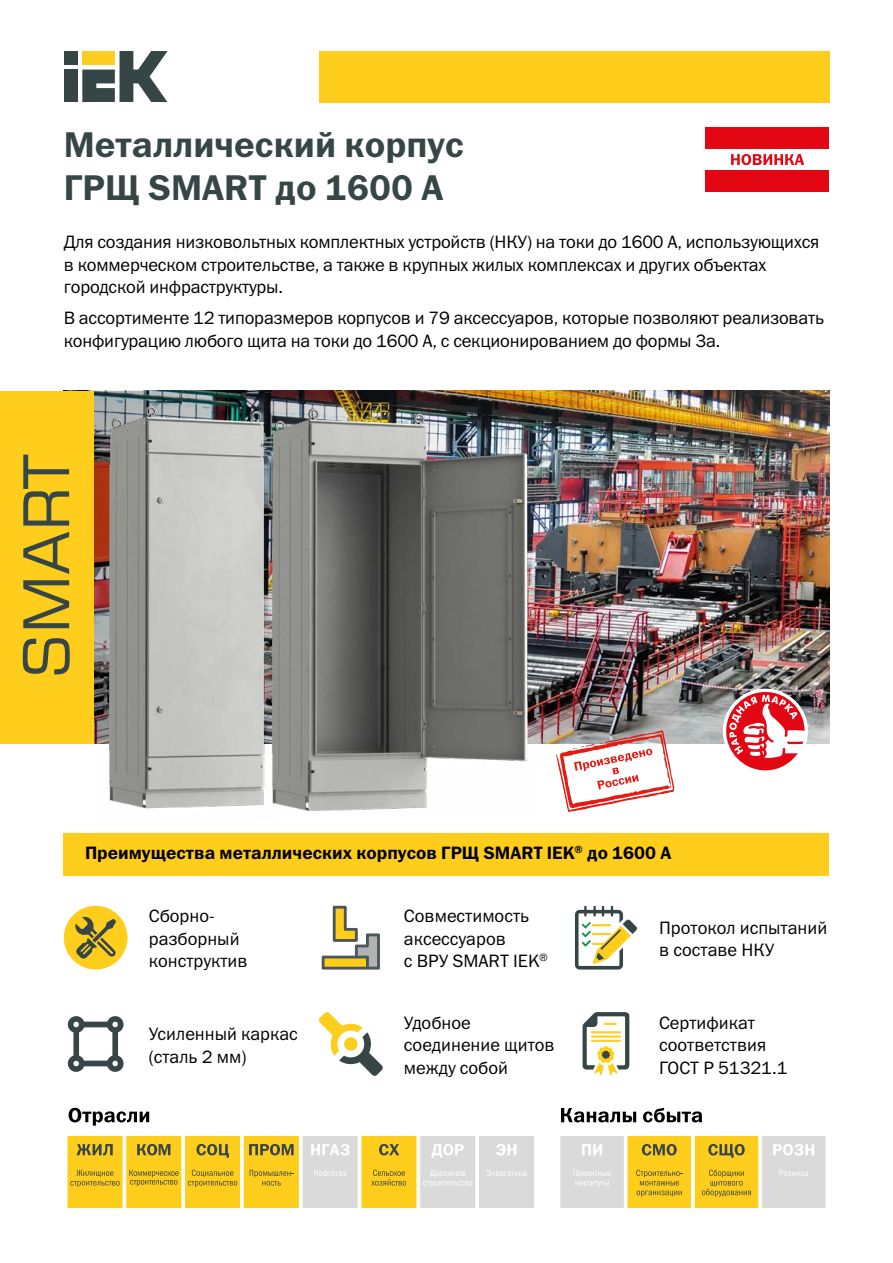
<style>
.page{position:relative;width:893px;height:1263px;background:#fff}
.page>*{position:absolute;margin:0;border:0;box-sizing:border-box;transform-origin:0 0}
.t1{font:63px "Square 721 BT";color:#364647}
.t2{font:36px/43.2px "Franklin Gothic Demi C";color:#364647}
.t3{font:18px/22.5px "Franklin Gothic Book C";letter-spacing:-.01em;color:#000}
.t4{font:18px "Franklin Gothic Demi C";color:#000}
</style>
<div class="page">
<div style="left:64px;top:51px;width:14px;height:14px;background:#364647"></div>
<div style="left:64px;top:70px;width:14px;height:32px;background:#364647"></div>
<svg style="left:82px;top:51px;width:86px;height:51px"></svg>
<div style="left:319px;top:51px;width:510px;height:51px;background:#ffcd1c"></div>
<img style="left:446px;top:390px;width:383px;height:353px">
<div style="left:705px;top:128px;width:124px;height:21px;background:#e30613"></div>
<div style="left:705px;top:170px;width:124px;height:21px;background:#e30613"></div>
<svg style="left:731px;top:154px;width:73px;height:11px"></svg>
<div style="left:723px;top:689px;width:85px;height:85px;background:#fff;border-radius:50%"></div>
<div style="left:726px;top:692px;width:79px;height:78px;background:#e30613;border-radius:50%"></div>
<svg style="left:729px;top:695px;width:77px;height:63px"></svg>
<div style="left:64px;top:833px;width:765px;height:43px;background:#ffcd1c"></div>
<svg style="left:68px;top:1016px;width:56px;height:56px"></svg>
<svg style="left:322px;top:906px;width:58px;height:63px"></svg>
<svg style="left:575px;top:906px;width:62px;height:63px"></svg>
<div style="left:64px;top:906px;width:64px;height:63px;background:#ffcd1c;border-radius:50%"></div>
<svg style="left:75px;top:916px;width:41px;height:43px"></svg>
<svg style="left:319px;top:1012px;width:64px;height:64px"></svg>
<svg style="left:583px;top:1012px;width:46px;height:64px"></svg>
<svg style="left:69px;top:1108px;width:80px;height:17px"></svg>
<svg style="left:561px;top:1108px;width:141px;height:14px"></svg>
<div style="left:66px;top:1134px;width:58px;height:76px;background:#ffcd1c"></div>
<svg style="left:70px;top:1144px;width:50px;height:43px"></svg>
<div style="left:124px;top:1134px;width:59px;height:76px;background:#ffcd1c"></div>
<svg style="left:129px;top:1144px;width:50px;height:42px"></svg>
<div style="left:183px;top:1134px;width:59px;height:76px;background:#ffcd1c"></div>
<svg style="left:188px;top:1144px;width:49px;height:43px"></svg>
<div style="left:242px;top:1134px;width:59px;height:76px;background:#ffcd1c"></div>
<svg style="left:249px;top:1144px;width:45px;height:11px"></svg>
<svg style="left:250px;top:1170px;width:43px;height:15px"></svg>
<div style="left:301px;top:1134px;width:59px;height:76px;background:#dadada"></div>
<svg style="left:311px;top:1144px;width:39px;height:33px"></svg>
<div style="left:360px;top:1134px;width:58px;height:76px;background:#ffcd1c"></div>
<svg style="left:371px;top:1144px;width:35px;height:41px"></svg>
<div style="left:418px;top:1134px;width:59px;height:76px;background:#dadada"></div>
<svg style="left:423px;top:1144px;width:49px;height:43px"></svg>
<div style="left:477px;top:1134px;width:59px;height:76px;background:#dadada"></div>
<svg style="left:487px;top:1144px;width:39px;height:33px"></svg>
<hr style="left:64px;top:1132px;width:3px;height:80px;background:#fff">
<hr style="left:123px;top:1132px;width:3px;height:80px;background:#fff">
<svg style="left:181px;top:1136px;width:4px;height:72px"></svg>
<svg style="left:240px;top:1136px;width:4px;height:72px"></svg>
<svg style="left:299px;top:1136px;width:4px;height:72px"></svg>
<hr style="left:358px;top:1132px;width:3px;height:80px;background:#fff">
<svg style="left:416px;top:1136px;width:4px;height:72px"></svg>
<hr style="left:475px;top:1132px;width:4px;height:80px;background:#fff">
<hr style="left:534px;top:1132px;width:4px;height:80px;background:#fff">
<hr style="left:64px;top:1208px;width:474px;height:4px;background:#fff">
<hr style="left:64px;top:1132px;width:474px;height:4px;background:#fff">
<div style="left:558px;top:1134px;width:68px;height:76px;background:#dadada"></div>
<svg style="left:574px;top:1144px;width:37px;height:43px"></svg>
<div style="left:626px;top:1134px;width:67px;height:76px;background:#ffcd1c"></div>
<svg style="left:642px;top:1144px;width:35px;height:11px"></svg>
<svg style="left:636px;top:1170px;width:46px;height:27px"></svg>
<div style="left:693px;top:1134px;width:67px;height:76px;background:#ffcd1c"></div>
<svg style="left:708px;top:1144px;width:37px;height:14px"></svg>
<svg style="left:702px;top:1170px;width:49px;height:27px"></svg>
<div style="left:760px;top:1134px;width:67px;height:76px;background:#dadada"></div>
<svg style="left:773px;top:1144px;width:41px;height:33px"></svg>
<hr style="left:557px;top:1132px;width:3px;height:80px;background:#fff">
<hr style="left:624px;top:1132px;width:3px;height:80px;background:#fff">
<svg style="left:691px;top:1136px;width:4px;height:72px"></svg>
<svg style="left:758px;top:1136px;width:4px;height:72px"></svg>
<svg style="left:825px;top:1136px;width:2px;height:72px"></svg>
<hr style="left:557px;top:1208px;width:272px;height:4px;background:#fff">
<hr style="left:557px;top:1132px;width:272px;height:4px;background:#fff">
<img style="left:94px;top:390px;width:352px;height:353px">
<img style="left:261px;top:398px;width:277px;height:413px">
<img style="left:98px;top:399px;width:179px;height:412px">
<svg style="left:556px;top:730px;width:118px;height:82px"></svg>
<div style="left:0;top:390px;width:94px;height:353px;background:#ffcd1c"></div>
<h2 class="t2" style="left:64px;top:122px;width:402px">Металлический корпус<br>ГРЩ SMART до 1600 А</h2>
<p class="t3" style="left:64px;top:231px;width:757px">Для создания низковольтных комплектных устройств (НКУ) на токи до 1600 А, использующихся в коммерческом строительстве, а также в крупных жилых комплексах и других объектах городской инфраструктуры.</p>
<p class="t3" style="left:64px;top:307px;width:762px">В ассортименте 12 типоразмеров корпусов и 79 аксессуаров, которые позволяют реализовать конфигурацию любого щита на токи до 1600 А, с секционированием до формы 3а.</p>
<h1 class="t1" style="left:7px;top:679px;width:226px;rotate:-90deg">SMART</h1>
<p class="t4" style="left:85px;top:842px;width:588px">Преимущества металлических корпусов ГРЩ SMART IEK<sup>®</sup> до 1600 А</p>
<p class="t3" style="left:149px;top:905px;width:100px">Сборно&shy;разборный конструктив</p>
<p class="t3" style="left:149px;top:1022px;width:151px">Усиленный каркас (сталь 2 мм)</p>
<p class="t3" style="left:404px;top:905px;width:145px">Совместимость аксессуаров<br>с ВРУ SMART IEK<sup>®</sup></p>
<p class="t3" style="left:659px;top:916px;width:170px">Протокол испытаний в составе НКУ</p>
<p class="t3" style="left:404px;top:1011px;width:152px">Удобное соединение щитов между собой</p>
<p class="t3" style="left:659px;top:1011px;width:130px">Сертификат соответствия<br>ГОСТ Р 51321.1</p>
</div>
